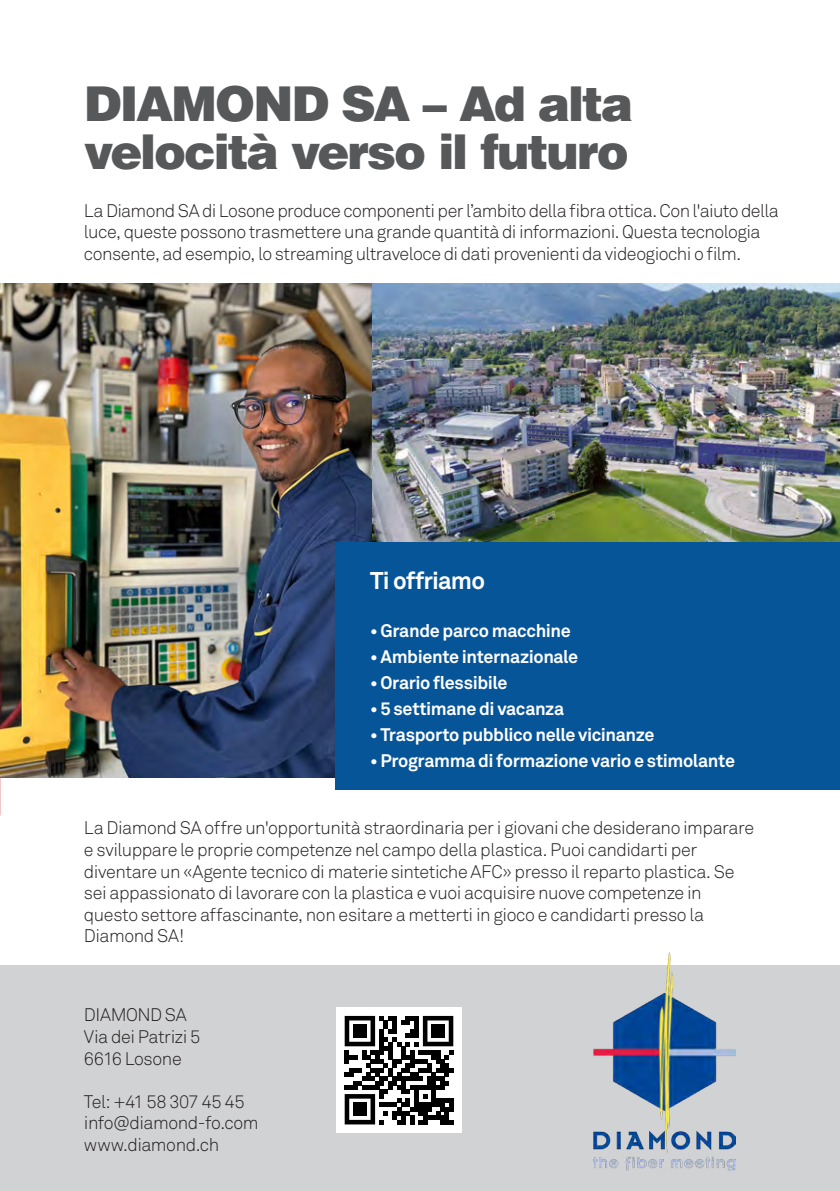
<style>
.page{position:relative;width:840px;height:1191px;background:#fff}
.page>*{position:absolute;margin:0;border:0;box-sizing:border-box;transform-origin:0 0}
.t1{font:900 48px/48px "Helvetica";letter-spacing:-.04em;color:#57585a}
.t2{font:700 24px "Akkurat Pro";letter-spacing:-.03em;color:#fff}
.t3{font:18px/21.6px "Akkurat Light Pro";letter-spacing:-.03em;color:#231f20}
.t4{font:700 18px "Akkurat Pro";letter-spacing:-.02em;color:#fff}
</style>
<div class="page">
<div style="left:0;top:965px;width:839px;height:226px;background:#d1d2d4"></div>
<div style="left:336px;top:1007px;width:125px;height:126px;background:#fff"></div>
<svg style="left:344px;top:1016px;width:109px;height:108px"></svg>
<div style="left:353px;top:1024px;width:13px;height:13px;background:#000"></div>
<div style="left:431px;top:1024px;width:13px;height:13px;background:#000"></div>
<div style="left:353px;top:1102px;width:13px;height:13px;background:#000"></div>
<img style="left:0;top:283px;width:372px;height:495px">
<img style="left:372px;top:283px;width:467px;height:259px">
<div style="left:336px;top:542px;width:503px;height:247px;background:#075599"></div>
<img style="left:593px;top:953px;width:141px;height:218px">
<h1 class="t1" style="left:84px;top:79px;width:550px">DIAMOND SA – Ad alta velocità verso il futuro</h1>
<p class="t3" style="left:84px;top:200px;width:696px">La Diamond SA di Losone produce componenti per l’ambito della fibra ottica. Con l'aiuto della luce, queste possono trasmettere una grande quantità di informazioni. Questa tecnologia consente, ad esempio, lo streaming ultraveloce di dati provenienti da videogiochi o film.</p>
<h2 class="t2" style="left:370px;top:566px;width:116px">Ti offriamo</h2>
<p class="t4" style="left:370px;top:619px;width:202px">• Grande parco macchine</p>
<p class="t4" style="left:370px;top:645px;width:210px">• Ambiente internazionale</p>
<p class="t4" style="left:370px;top:671px;width:139px">• Orario flessibile</p>
<p class="t4" style="left:370px;top:697px;width:195px">• 5 settimane di vacanza</p>
<p class="t4" style="left:370px;top:723px;width:286px">• Trasporto pubblico nelle vicinanze</p>
<p class="t4" style="left:370px;top:749px;width:366px">• Programma di formazione vario e stimolante</p>
<p class="t3" style="left:84px;top:817px;width:671px">La Diamond SA offre un'opportunità straordinaria per i giovani che desiderano imparare e sviluppare le proprie competenze nel campo della plastica. Puoi candidarti per diventare un «Agente tecnico di materie sintetiche AFC» presso il reparto plastica. Se sei appassionato di lavorare con la plastica e vuoi acquisire nuove competenze in questo settore affascinante, non esitare a metterti in gioco e candidarti presso la Diamond SA!</p>
<p class="t3" style="left:84px;top:1004px;width:118px">DIAMOND SA<br>Via dei Patrizi 5<br>6616 Losone</p>
<p class="t3" style="left:84px;top:1091px;width:176px">Tel: +41 58 307 45 45 info@diamond-fo.com www.diamond.ch</p>
</div>
